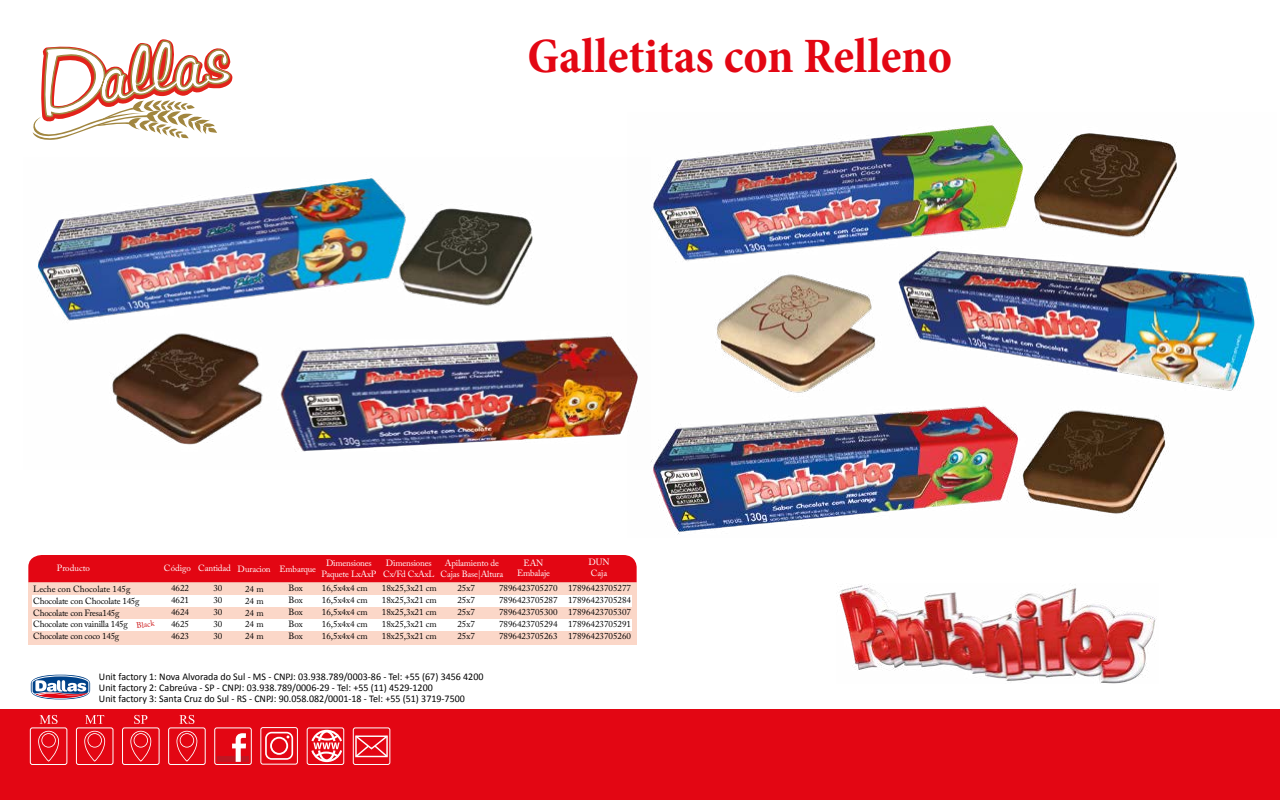
<style>
.page{position:relative;width:1280px;height:800px;background:#fff}
.page>*{position:absolute;margin:0;border:0;box-sizing:border-box;transform-origin:0 0}
.t1{font:700 condensed 50px "Minion Pro";color:#e30613}
.t2{font:10.2px/11px "Calibri";color:#000}
.t3{font:9px/12px "Adobe Caslon Pro";color:#000;text-align:justify}
.t4{font:9px/10.8px "Adobe Caslon Pro";letter-spacing:-.02em;color:#fff;text-align:center}
.t5{font:9px/12px "Adobe Caslon Pro";letter-spacing:-.025em;color:#000}
.t6{font:9px "Adobe Caslon Pro";color:#fff}
.t7{font:8px "Adobe Caslon Pro";color:#cd1719}
</style>
<div class="page">
<div style="left:0;top:709px;width:1280px;height:91px;background:#e30613"></div>
<svg style="left:30px;top:674px;width:61px;height:26px"></svg>
<div style="left:307px;top:728px;width:37px;height:37px;border:1px solid #fff;border-radius:2px"></div>
<div style="left:214px;top:728px;width:38px;height:37px;border:1px solid #fff;border-radius:2px"></div>
<div style="left:217px;top:757px;width:32px;height:5px;background:#be1622"></div>
<svg style="left:232px;top:733px;width:14px;height:29px"></svg>
<div style="left:122px;top:728px;width:37px;height:37px;border:1px solid #fff;border-radius:2px"></div>
<svg style="left:130px;top:731px;width:21px;height:31px"></svg>
<div style="left:76px;top:728px;width:37px;height:37px;border:1px solid #fff;border-radius:2px"></div>
<svg style="left:84px;top:731px;width:21px;height:31px"></svg>
<div style="left:30px;top:728px;width:37px;height:37px;border:1px solid #fff;border-radius:2px"></div>
<svg style="left:38px;top:731px;width:21px;height:31px"></svg>
<div style="left:168px;top:728px;width:38px;height:37px;border:1px solid #fff;border-radius:2px"></div>
<svg style="left:177px;top:731px;width:20px;height:31px"></svg>
<div style="left:353px;top:728px;width:37px;height:37px;border:1px solid #fff;border-radius:2px"></div>
<svg style="left:354px;top:734px;width:35px;height:25px"></svg>
<svg style="left:310px;top:729px;width:34px;height:34px"></svg>
<div style="left:261px;top:727px;width:37px;height:37px;border:1px solid #fff;border-radius:2px"></div>
<svg style="left:265px;top:732px;width:28px;height:28px"></svg>
<svg style="left:134px;top:715px;width:13px;height:9px"></svg>
<svg style="left:85px;top:715px;width:19px;height:9px"></svg>
<svg style="left:40px;top:715px;width:18px;height:9px"></svg>
<svg style="left:179px;top:715px;width:15px;height:9px"></svg>
<img style="left:839px;top:584px;width:318px;height:100px">
<svg style="left:33px;top:39px;width:199px;height:101px"></svg>
<div style="left:28px;top:582px;width:609px;height:62px;background:#fbd7c8"></div>
<div style="left:32px;top:596px;width:600px;height:11px;background:#fff"></div>
<div style="left:32px;top:620px;width:600px;height:11px;background:#fff"></div>
<div style="left:28px;top:555px;width:609px;height:27px;background:#e30613"></div>
<img style="left:651px;top:119px;width:604px;height:416px">
<img style="left:37px;top:178px;width:614px;height:285px">
<h1 class="t1" style="left:527px;top:22px;width:426px">Galletitas con Relleno</h1>
<p class="t6" style="left:57px;top:563px;width:35px">Producto</p>
<p class="t4" style="left:164px;top:563px;width:68px">Código Cantidad</p>
<p class="t4" style="left:280px;top:563px;width:38px">Embarque</p>
<p class="t4" style="left:322px;top:557px;width:56px">Dimensiones<br>Paquete LxAxP</p>
<p class="t4" style="left:383px;top:557px;width:53px">Dimensiones<br>Cx/Fd CxAxL</p>
<p class="t4" style="left:441px;top:557px;width:64px">Apilamiento de<br>Cajas Base|Altura</p>
<p class="t4" style="left:517px;top:557px;width:34px">EAN<br>Embalaje</p>
<p class="t4" style="left:238px;top:563px;width:35px">Duracion</p>
<p class="t4" style="left:588px;top:557px;width:23px;text-align:left">DUN<br>Caja</p>
<p class="t3" style="left:457px;top:582px;width:19px">25x7<br>25x7<br>25x7<br>25x7<br>25x7</p>
<p class="t3" style="left:568px;top:582px;width:64px">17896423705277<br>17896423705284<br>17896423705307<br>17896423705291<br>17896423705260</p>
<p class="t5" style="left:33px;top:582px;width:108px">Leche con Chocolate 145g<br>Chocolate con Chocolate 145g<br>Chocolate con Fresa145g<br>Chocolate con vainilla 145g<br>Chocolate con coco 145g</p>
<p class="t3" style="left:171px;top:582px;width:19px">4622<br>4621<br>4624<br>4625<br>4623</p>
<p class="t3" style="left:213px;top:582px;width:10px">30<br>30<br>30<br>30<br>30</p>
<p class="t3" style="left:322px;top:582px;width:47px">16,5x4x4 cm 16,5x4x4 cm 16,5x4x4 cm 16,5x4x4 cm 16,5x4x4 cm</p>
<p class="t3" style="left:382px;top:582px;width:56px">18x25,3x21 cm 18x25,3x21 cm 18x25,3x21 cm 18x25,3x21 cm 18x25,3x21 cm</p>
<p class="t3" style="left:499px;top:582px;width:60px">7896423705270<br>7896423705287<br>7896423705300<br>7896423705294<br>7896423705263</p>
<p class="t3" style="left:245px;top:582px;width:20px">24 m 24 m 24 m 24 m 24 m</p>
<p class="t3" style="left:288px;top:582px;width:16px">Box Box Box Box Box</p>
<p class="t7" style="left:136px;top:621px;width:20px;rotate:-8deg">Black</p>
<p class="t2" style="left:99px;top:671px;width:386px">Unit factory 1: Nova Alvorada do Sul - MS - CNPJ: 03.938.789/0003-86 - Tel: +55 (67) 3456 4200<br>Unit factory 2: Cabreúva - SP - CNPJ: 03.938.789/0006-29 - Tel: +55 (11) 4529-1200<br>Unit factory 3: Santa Cruz do Sul - RS - CNPJ: 90.058.082/0001-18 - Tel: +55 (51) 3719-7500</p>
</div>
